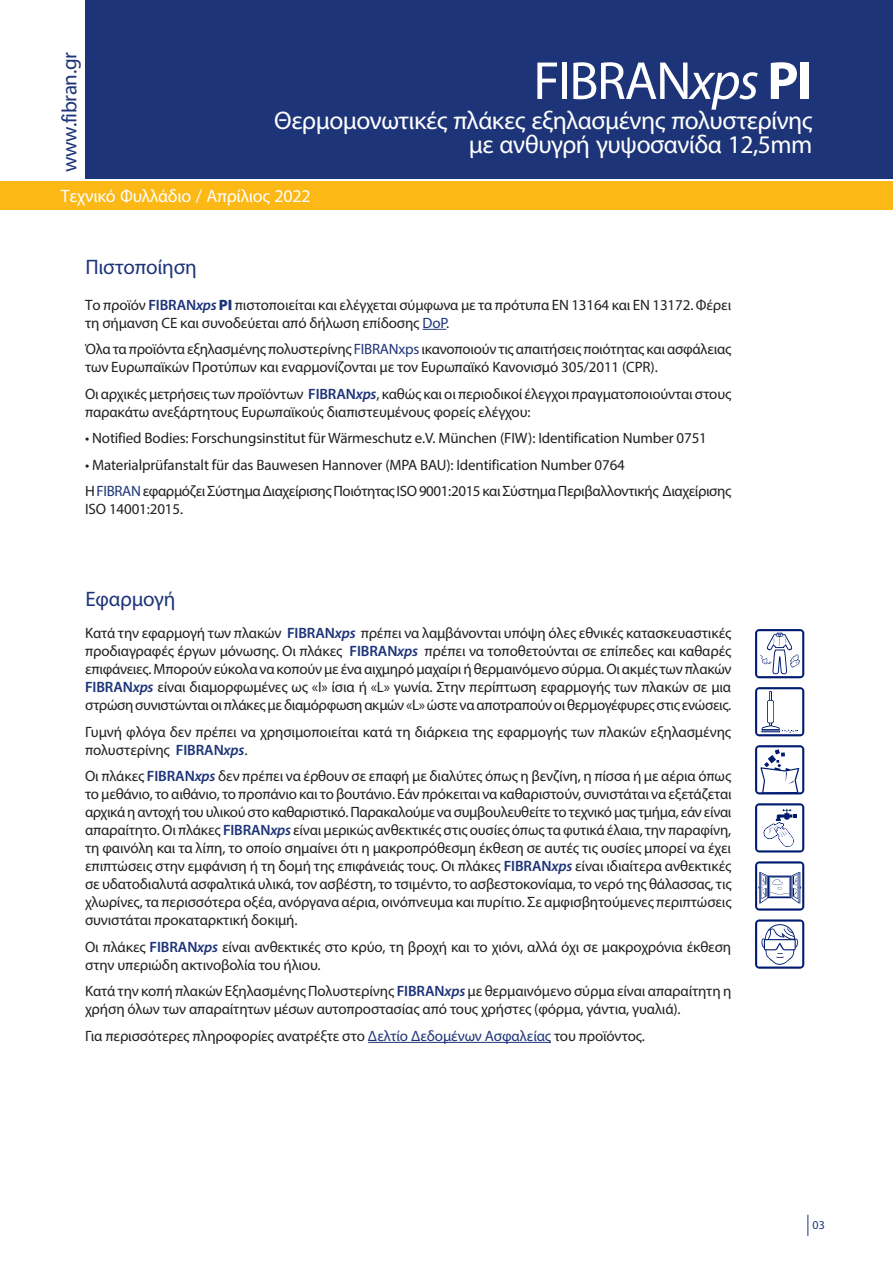
<style>
.page{position:relative;width:893px;height:1263px;background:#fff}
.page>*{position:absolute;margin:0;border:0;box-sizing:border-box;transform-origin:0 0}
.t1{font:54px "Myriad Pro";letter-spacing:-.03em;color:#fff}
.Privzeto{font:25.5px/24px "Myriad Pro";letter-spacing:-.02em;color:#fff;text-align:right}
.Privzeto-2{font:21px "Myriad Pro";letter-spacing:-.01em;color:#1d3479}
.Privzeto-3{font:18px "Myriad Pro";letter-spacing:-.015em;color:#fff}
.t2{font:15px/18px "Myriad Pro";letter-spacing:-.01em;color:#231f20}
.t3{font:12px "Myriad Pro";color:#1d3479}
.s1{font-style:italic}
.s2{font-weight:700}
.s3{font-weight:600;color:#1d3479}
.s4{font-weight:600;font-style:italic;color:#1d3479}
.s5{font-weight:900;color:#1d3479}
.s6{color:#1d3479}
</style>
<div class="page">
<svg style="left:807px;top:1215px;width:1px;height:21px"></svg>
<svg style="left:755px;top:919px;width:49px;height:50px"></svg>
<svg style="left:755px;top:803px;width:49px;height:49px"></svg>
<svg style="left:755px;top:745px;width:49px;height:49px"></svg>
<svg style="left:755px;top:687px;width:49px;height:49px"></svg>
<svg style="left:755px;top:629px;width:49px;height:49px"></svg>
<svg style="left:755px;top:861px;width:49px;height:50px"></svg>
<svg style="left:423px;top:329px;width:23px;height:1px"></svg>
<div style="left:85px;top:0;width:808px;height:179px;background:#1d3479"></div>
<div style="left:0;top:182px;width:893px;height:28px;background:#fcb814"></div>
<hr style="left:368px;top:1042px;width:183px;height:1px;background:#1d3479">
<p class="Privzeto-2" style="left:57px;top:172px;width:121px;rotate:-90deg">www.fibran.gr</p>
<p class="t1" style="left:533px;top:48px;width:281px">FIBRAN<span class="s1">xps</span> <span class="s2">PI</span></p>
<p class="Privzeto" style="left:274px;top:108px;width:540px">Θερμομονωτικές πλάκες εξηλασμένης πολυστερίνης με ανθυγρή γυψοσανίδα 12,5mm</p>
<p class="Privzeto-3" style="left:61px;top:185px;width:251px">Τεχνικό Φυλλάδιο / Απρίλιος 2022</p>
<p class="Privzeto-2" style="left:85px;top:254px;width:113px">Πιστοποίηση</p>
<p class="t2" style="left:85px;top:296px;width:648px">Το προϊόν <span class="s3">FIBRAN</span><span class="s4">xps</span> <span class="s5">PI</span> πιστοποιείται και ελέγχεται σύμφωνα με τα πρότυπα ΕΝ 13164 και ΕΝ 13172. Φέρει τη σήμανση CE και συνοδεύεται από δήλωση επίδοσης <span class="s6">DoP</span>.</p>
<p class="t2" style="left:85px;top:340px;width:648px">Όλα τα προϊόντα εξηλασμένης πολυστερίνης <span class="s6">FIBRANxps</span> ικανοποιούν τις απαιτήσεις ποιότητας και ασφάλειας των Ευρωπαϊκών Προτύπων και εναρμονίζονται με τον Ευρωπαϊκό Κανονισμό 305/2011 (CPR).</p>
<p class="t2" style="left:85px;top:385px;width:648px">Οι αρχικές μετρήσεις των προϊόντων <span class="s3">FIBRAN</span><span class="s4">xps</span>, καθώς και οι περιοδικοί έλεγχοι πραγματοποιούνται στους παρακάτω ανεξάρτητους Ευρωπαϊκούς διαπιστευμένους φορείς ελέγχου:</p>
<p class="t2" style="left:85px;top:429px;width:623px">• Notified Bodies: Forschungsinstitut für Wärmeschutz e.V. München (FIW): Identification Number 0751</p>
<p class="t2" style="left:85px;top:456px;width:541px">• Materialprüfanstalt für das Bauwesen Hannover (MPA BAU): Identification Number 0764</p>
<p class="t2" style="left:85px;top:482px;width:648px">Η <span class="s6">FIBRAN</span> εφαρμόζει Σύστημα Διαχείρισης Ποιότητας ISO 9001:2015 και Σύστημα Περιβαλλοντικής Διαχείρισης<br>ISO 14001:2015.</p>
<p class="Privzeto-2" style="left:85px;top:586px;width:92px">Εφαρμογή</p>
<p class="t2" style="left:85px;top:624px;width:648px;text-align:justify">Κατά την εφαρμογή των πλακών <span class="s3">FIBRAN</span><span class="s4">xps</span> πρέπει να λαμβάνονται υπόψη όλες εθνικές κατασκευαστικές προδιαγραφές έργων μόνωσης. Οι πλάκες <span class="s3">FIBRAN</span><span class="s4">xps</span> πρέπει να τοποθετούνται σε επίπεδες και καθαρές επιφάνειες. Μπορούν εύκολα να κοπούν με ένα αιχμηρό μαχαίρι ή θερμαινόμενο σύρμα. Οι ακμές των πλακών <span class="s3">FIBRAN</span><span class="s4">xps</span> είναι διαμορφωμένες ως «I» ίσια ή «L» γωνία. Στην περίπτωση εφαρμογής των πλακών σε μια στρώση συνιστώνται οι πλάκες με διαμόρφωση ακμών «L» ώστε να αποτραπούν οι θερμογέφυρες στις ενώσεις.</p>
<p class="t2" style="left:85px;top:722px;width:648px">Γυμνή φλόγα δεν πρέπει να χρησιμοποιείται κατά τη διάρκεια της εφαρμογής των πλακών εξηλασμένης πολυστερίνης <span class="s3">FIBRAN</span><span class="s4">xps</span>.</p>
<p class="t2" style="left:85px;top:767px;width:648px;text-align:justify">Οι πλάκες <span class="s3">FIBRAN</span><span class="s4">xps</span> δεν πρέπει να έρθουν σε επαφή με διαλύτες όπως η βενζίνη, η πίσσα ή με αέρια όπως το μεθάνιο, το αιθάνιο, το προπάνιο και το βουτάνιο. Εάν πρόκειται να καθαριστούν, συνιστάται να εξετάζεται αρχικά η αντοχή του υλικού στο καθαριστικό. Παρακαλούμε να συμβουλευθείτε το τεχνικό μας τμήμα, εάν είναι απαραίτητο. Οι πλάκες <span class="s3">FIBRAN</span><span class="s4">xps</span> είναι μερικώς ανθεκτικές στις ουσίες όπως τα φυτικά έλαια, την παραφίνη, τη φαινόλη και τα λίπη, το οποίο σημαίνει ότι η μακροπρόθεσμη έκθεση σε αυτές τις ουσίες μπορεί να έχει επιπτώσεις στην εμφάνιση ή τη δομή της επιφάνειάς τους. Οι πλάκες <span class="s3">FIBRAN</span><span class="s4">xps</span> είναι ιδιαίτερα ανθεκτικές σε υδατοδιαλυτά ασφαλτικά υλικά, τον ασβέστη, το τσιμέντο, το ασβεστοκονίαμα, το νερό της θάλασσας, τις χλωρίνες, τα περισσότερα οξέα, ανόργανα αέρια, οινόπνευμα και πυρίτιο. Σε αμφισβητούμενες περιπτώσεις συνιστάται προκαταρκτική δοκιμή.</p>
<p class="t2" style="left:85px;top:937px;width:648px">Οι πλάκες <span class="s3">FIBRAN</span><span class="s4">xps</span> είναι ανθεκτικές στο κρύο, τη βροχή και το χιόνι, αλλά όχι σε μακροχρόνια έκθεση στην υπεριώδη ακτινοβολία του ήλιου.</p>
<p class="t2" style="left:85px;top:982px;width:648px">Κατά την κοπή πλακών Εξηλασμένης Πολυστερίνης <span class="s3">FIBRAN</span><span class="s4">xps</span> με θερμαινόμενο σύρμα είναι απαραίτητη η χρήση όλων των απαραίτητων μέσων αυτοπροστασίας από τους χρήστες (φόρμα, γάντια, γυαλιά).</p>
<p class="t2" style="left:85px;top:1026px;width:561px">Για περισσότερες πληροφορίες ανατρέξτε στο <span class="s6">Δελτίο Δεδομένων Ασφαλείας</span> του προϊόντος.</p>
<p class="t3" style="left:812px;top:1217px;width:14px">03</p>
</div>
